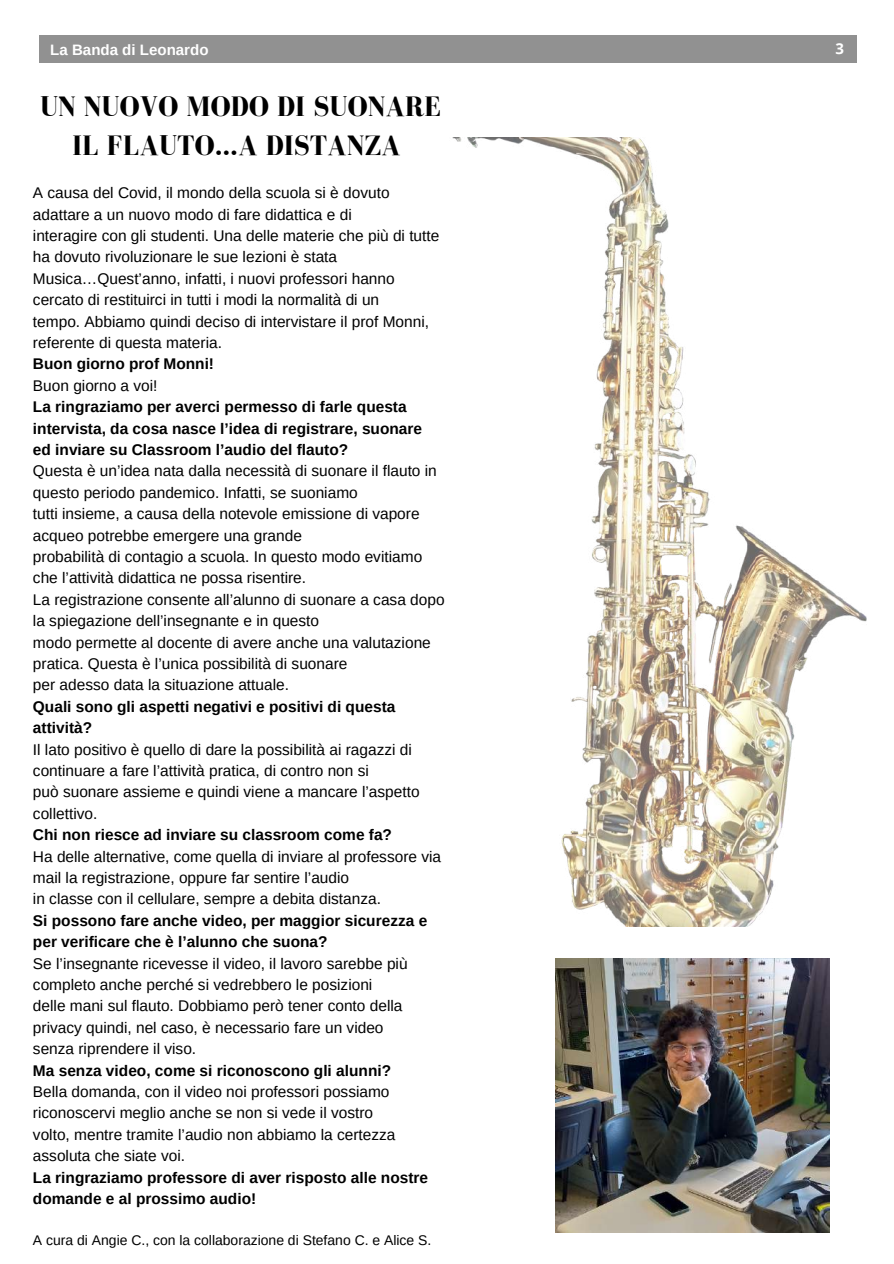
<style>
.page{position:relative;width:894px;height:1264px;background:#fff}
.page>*{position:absolute;margin:0;border:0;box-sizing:border-box;transform-origin:0 0}
.t1{font:700 28.8px/39.5px "Bodoni FLF";color:#000;text-align:center}
.t2{font:15.45px/21.5px "Arimo";color:#000}
.t3{font:700 15.45px/21.5px "Arimo";color:#000}
.t4{font:700 15px "Arimo";color:#fff}
.t5{font:700 15px "Open Sans";color:#fff}
.t6{font:13.95px "Arimo";color:#000}
</style>
<div class="page">
<div style="left:39px;top:35px;width:817px;height:27px;background:#919191"></div>
<img style="left:453px;top:138px;width:412px;height:788px">
<img style="left:555px;top:958px;width:273px;height:274px">
<p class="t4" style="left:50px;top:41px;width:160px">La Banda di Leonardo</p>
<p class="t5" style="left:835px;top:38px;width:10px">3</p>
<h1 class="t1" style="left:40px;top:86px;width:402px">UN NUOVO MODO DI SUONARE<br>IL FLAUTO...A DISTANZA</h1>
<p class="t2" style="left:33px;top:182px;width:408px">A causa del Covid, il mondo della scuola si è dovuto adattare a un nuovo modo di fare didattica e di<br>interagire con gli studenti. Una delle materie che più di tutte ha dovuto rivoluzionare le sue lezioni è stata Musica…Quest’anno, infatti, i nuovi professori hanno cercato di restituirci in tutti i modi la normalità di un<br>tempo. Abbiamo quindi deciso di intervistare il prof Monni, referente di questa materia.</p>
<p class="t3" style="left:33px;top:353px;width:183px">Buon giorno prof Monni!</p>
<p class="t2" style="left:33px;top:374px;width:126px">Buon giorno a voi!</p>
<p class="t3" style="left:33px;top:396px;width:390px">La ringraziamo per averci permesso di farle questa intervista, da cosa nasce l’idea di registrare, suonare ed inviare su Classroom l’audio del flauto?</p>
<p class="t2" style="left:33px;top:460px;width:413px">Questa è un’idea nata dalla necessità di suonare il flauto in questo periodo pandemico. Infatti, se suoniamo<br>tutti insieme, a causa della notevole emissione di vapore acqueo potrebbe emergere una grande<br>probabilità di contagio a scuola. In questo modo evitiamo che l’attività didattica ne possa risentire.<br>La registrazione consente all’alunno di suonare a casa dopo la spiegazione dell’insegnante e in questo<br>modo permette al docente di avere anche una valutazione pratica. Questa è l’unica possibilità di suonare<br>per adesso data la situazione attuale.</p>
<p class="t3" style="left:33px;top:695px;width:364px">Quali sono gli aspetti negativi e positivi di questa attività?</p>
<p class="t2" style="left:33px;top:738px;width:388px">Il lato positivo è quello di dare la possibilità ai ragazzi di continuare a fare l’attività pratica, di contro non si<br>può suonare assieme e quindi viene a mancare l’aspetto collettivo.</p>
<p class="t3" style="left:33px;top:824px;width:360px">Chi non riesce ad inviare su classroom come fa?</p>
<p class="t2" style="left:33px;top:845px;width:409px">Ha delle alternative, come quella di inviare al professore via mail la registrazione, oppure far sentire l’audio<br>in classe con il cellulare, sempre a debita distanza.</p>
<p class="t3" style="left:33px;top:909px;width:396px">Si possono fare anche video, per maggior sicurezza e per verificare che è l’alunno che suona?</p>
<p class="t2" style="left:33px;top:952px;width:376px">Se l’insegnante ricevesse il video, il lavoro sarebbe più completo anche perché si vedrebbero le posizioni delle mani sul flauto. Dobbiamo però tener conto della privacy quindi, nel caso, è necessario fare un video senza riprendere il viso.</p>
<p class="t3" style="left:33px;top:1059px;width:359px">Ma senza video, come si riconoscono gli alunni?</p>
<p class="t2" style="left:33px;top:1080px;width:364px">Bella domanda, con il video noi professori possiamo riconoscervi meglio anche se non si vede il vostro volto, mentre tramite l’audio non abbiamo la certezza assoluta che siate voi.</p>
<p class="t3" style="left:33px;top:1166px;width:396px">La ringraziamo professore di aver risposto alle nostre domande e al prossimo audio!</p>
<p class="t6" style="left:33px;top:1231px;width:400px">A cura di Angie C., con la collaborazione di Stefano C. e Alice S.</p>
</div>
